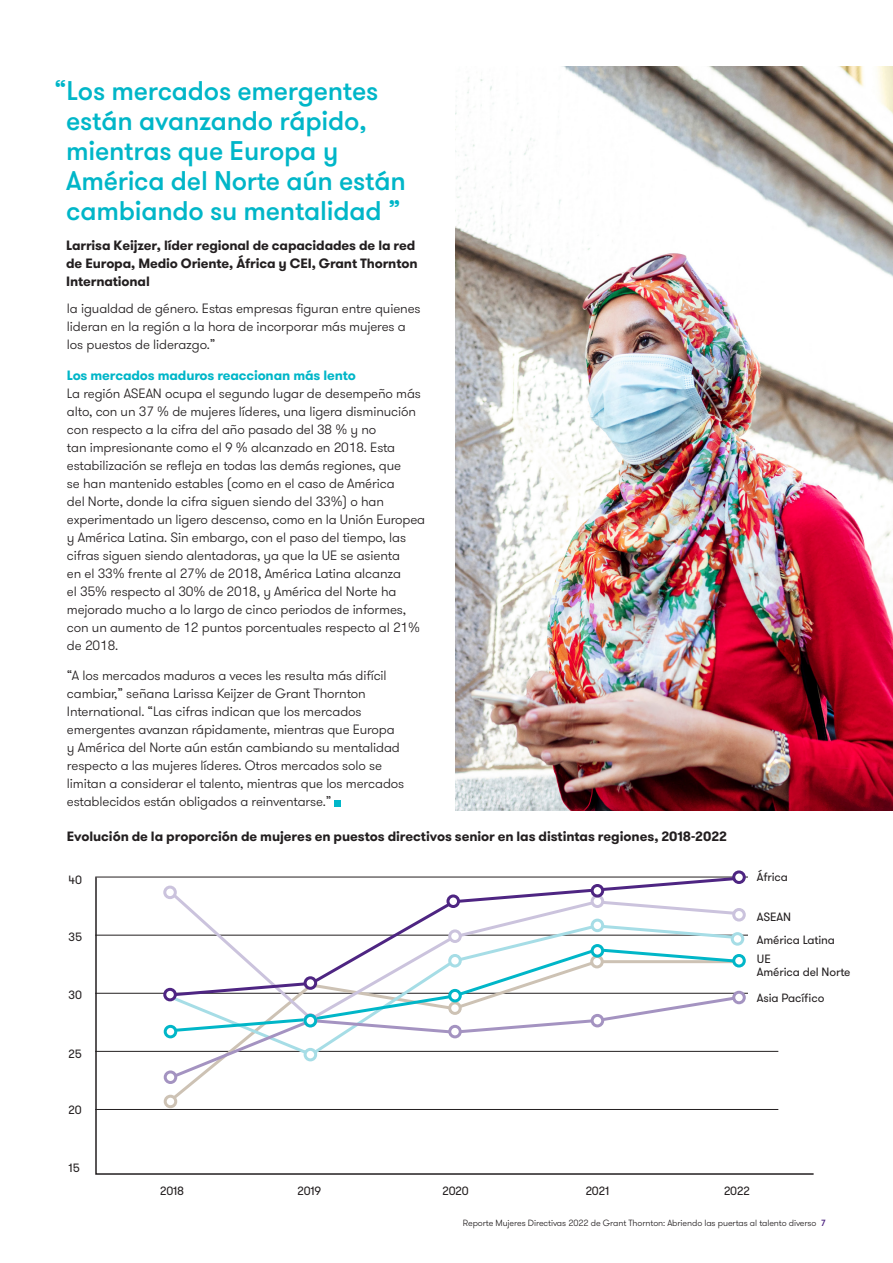
<style>
.page{position:relative;width:893px;height:1263px;background:#fff}
.page>*{position:absolute;margin:0;border:0;box-sizing:border-box;transform-origin:0 0}
._21_Pull_quote{font:500 27px/30px "GT Walsheim Pro";letter-spacing:-.01em;color:#00b6c8}
._11_Body_text{font:300 13.5px/18px "GT Walsheim Pro";letter-spacing:-.01em;color:#231f20}
._22_Pull_quote_attri{font:700 13.5px/18px "GT Walsheim Pro";letter-spacing:-.01em;color:#231f20}
.Table_heading{font:700 13.5px "GT Walsheim Pro";letter-spacing:-.005em;color:#231f20}
._04_Sub_heading_two{font:700 13.5px "GT Walsheim Pro";letter-spacing:-.01em;color:#00b6c8}
._44_Tbl_copy{font:12px "GT Walsheim Pro";letter-spacing:-.01em;color:#231f20}
.t1{font:300 9px "GT Walsheim Pro";letter-spacing:-.01em;color:#231f20}
.s1{font-weight:500;color:#4e2582}
</style>
<div class="page">
<div style="left:732px;top:870px;width:14px;height:14px;border:3px solid #4e2582;border-radius:50%"></div>
<svg style="left:95px;top:876px;width:719px;height:299px"></svg>
<div style="left:748px;top:868px;width:61px;height:17px;background:#fff"></div>
<div style="left:748px;top:908px;width:61px;height:17px;background:#fff"></div>
<div style="left:748px;top:932px;width:107px;height:16px;background:#fff"></div>
<div style="left:748px;top:951px;width:107px;height:16px;background:#fff"></div>
<div style="left:748px;top:963px;width:107px;height:16px;background:#fff"></div>
<div style="left:748px;top:989px;width:107px;height:16px;background:#fff"></div>
<svg style="left:335px;top:800px;width:6px;height:6px"></svg>
<img style="left:455px;top:67px;width:438px;height:744px">
<div style="left:165px;top:1072px;width:11px;height:10px;background:#fff;border-radius:50%"></div>
<div style="left:164px;top:1070px;width:13px;height:14px;border:3px solid #a493c1;border-radius:50%"></div>
<div style="left:165px;top:1096px;width:11px;height:11px;background:#fff;border-radius:50%"></div>
<div style="left:164px;top:1095px;width:13px;height:13px;border:3px solid #cdc2b4;border-radius:50%"></div>
<div style="left:450px;top:1003px;width:10px;height:10px;background:#fff;border-radius:50%"></div>
<div style="left:448px;top:1001px;width:14px;height:14px;border:3px solid #cdc2b4;border-radius:50%"></div>
<div style="left:592px;top:956px;width:10px;height:11px;background:#fff;border-radius:50%"></div>
<div style="left:590px;top:955px;width:14px;height:13px;border:3px solid #cdc2b4;border-radius:50%"></div>
<div style="left:304px;top:1013px;width:13px;height:14px;border:3px solid #a493c1;border-radius:50%"></div>
<div style="left:450px;top:1026px;width:10px;height:11px;background:#fff;border-radius:50%"></div>
<div style="left:448px;top:1025px;width:14px;height:13px;border:3px solid #a493c1;border-radius:50%"></div>
<div style="left:592px;top:1015px;width:11px;height:11px;background:#fff;border-radius:50%"></div>
<div style="left:591px;top:1014px;width:13px;height:13px;border:3px solid #a493c1;border-radius:50%"></div>
<div style="left:734px;top:992px;width:10px;height:11px;background:#fff;border-radius:50%"></div>
<div style="left:732px;top:991px;width:14px;height:13px;border:3px solid #a493c1;border-radius:50%"></div>
<div style="left:165px;top:1026px;width:11px;height:11px;background:#fff;border-radius:50%"></div>
<div style="left:164px;top:1025px;width:13px;height:13px;border:3px solid #00b6c8;border-radius:50%"></div>
<div style="left:305px;top:1015px;width:11px;height:11px;background:#fff;border-radius:50%"></div>
<div style="left:304px;top:1014px;width:13px;height:13px;border:3px solid #00b6c8;border-radius:50%"></div>
<div style="left:305px;top:1049px;width:11px;height:11px;background:#fff;border-radius:50%"></div>
<div style="left:304px;top:1048px;width:13px;height:13px;border:3px solid #a6dde6;border-radius:50%"></div>
<div style="left:450px;top:955px;width:10px;height:11px;background:#fff;border-radius:50%"></div>
<div style="left:448px;top:954px;width:14px;height:13px;border:3px solid #a6dde6;border-radius:50%"></div>
<div style="left:592px;top:920px;width:11px;height:11px;background:#fff;border-radius:50%"></div>
<div style="left:591px;top:919px;width:13px;height:13px;border:3px solid #a6dde6;border-radius:50%"></div>
<div style="left:732px;top:934px;width:11px;height:10px;background:#fff;border-radius:50%"></div>
<div style="left:731px;top:932px;width:13px;height:14px;border:3px solid #a6dde6;border-radius:50%"></div>
<div style="left:450px;top:990px;width:10px;height:11px;background:#fff;border-radius:50%"></div>
<div style="left:448px;top:989px;width:14px;height:13px;border:3px solid #00b6c8;border-radius:50%"></div>
<div style="left:592px;top:945px;width:11px;height:11px;background:#fff;border-radius:50%"></div>
<div style="left:591px;top:944px;width:13px;height:13px;border:3px solid #00b6c8;border-radius:50%"></div>
<div style="left:734px;top:955px;width:10px;height:11px;background:#fff;border-radius:50%"></div>
<div style="left:732px;top:954px;width:14px;height:13px;border:3px solid #00b6c8;border-radius:50%"></div>
<p class="_21_Pull_quote" style="left:66px;top:76px;width:341px;text-indent:-12px">“Los mercados emergentes están avanzando rápido, mientras que Europa y<br>América del Norte aún están cambiando su mentalidad ”</p>
<p class="_22_Pull_quote_attri" style="left:66px;top:236px;width:353px">Larrisa Keijzer, líder regional de capacidades de la red de Europa, Medio Oriente, África y CEI, Grant Thornton<br>International</p>
<p class="_11_Body_text" style="left:67px;top:299px;width:355px">la igualdad de género. Estas empresas figuran entre quienes lideran en la región a la hora de incorporar más mujeres a los puestos de liderazgo.”</p>
<p class="_04_Sub_heading_two" style="left:67px;top:366px;width:290px">Los mercados maduros reaccionan más lento</p>
<p class="_11_Body_text" style="left:67px;top:384px;width:360px">La región ASEAN ocupa el segundo lugar de desempeño más alto, con un 37 % de mujeres líderes, una ligera disminución con respecto a la cifra del año pasado del 38 % y no<br>tan impresionante como el 9 % alcanzado en 2018. Esta estabilización se refleja en todas las demás regiones, que<br>se han mantenido estables (como en el caso de América<br>del Norte, donde la cifra siguen siendo del 33%) o han experimentado un ligero descenso, como en la Unión Europea y América Latina. Sin embargo, con el paso del tiempo, las cifras siguen siendo alentadoras, ya que la UE se asienta<br>en el 33% frente al 27% de 2018, América Latina alcanza<br>el 35% respecto al 30% de 2018, y América del Norte ha mejorado mucho a lo largo de cinco periodos de informes, con un aumento de 12 puntos porcentuales respecto al 21% de 2018.</p>
<p class="_11_Body_text" style="left:67px;top:667px;width:339px">“A los mercados maduros a veces les resulta más difícil cambiar,” señana Larissa Keijzer de Grant Thornton International. “Las cifras indican que los mercados emergentes avanzan rápidamente, mientras que Europa y América del Norte aún están cambiando su mentalidad respecto a las mujeres líderes. Otros mercados solo se limitan a considerar el talento, mientras que los mercados establecidos están obligados a reinventarse.”</p>
<p class="Table_heading" style="left:67px;top:828px;width:661px">Evolución de la proporción de mujeres en puestos directivos senior en las distintas regiones, 2018-2022</p>
<p class="_44_Tbl_copy" style="left:69px;top:873px;width:15px">40</p>
<p class="_44_Tbl_copy" style="left:69px;top:929px;width:15px">35</p>
<p class="_44_Tbl_copy" style="left:69px;top:987px;width:15px">30</p>
<p class="_44_Tbl_copy" style="left:69px;top:1046px;width:15px">25</p>
<p class="_44_Tbl_copy" style="left:69px;top:1102px;width:15px">20</p>
<p class="_44_Tbl_copy" style="left:69px;top:1160px;width:13px">15</p>
<p class="_44_Tbl_copy" style="left:757px;top:869px;width:33px">África</p>
<p class="_44_Tbl_copy" style="left:757px;top:909px;width:36px">ASEAN</p>
<p class="_44_Tbl_copy" style="left:757px;top:933px;width:80px">América Latina</p>
<p class="_44_Tbl_copy" style="left:757px;top:951px;width:15px">UE</p>
<p class="_44_Tbl_copy" style="left:757px;top:964px;width:95px">América del Norte</p>
<p class="_44_Tbl_copy" style="left:757px;top:990px;width:69px">Asia Pacífico</p>
<p class="_44_Tbl_copy" style="left:160px;top:1183px;width:26px">2018</p>
<p class="_44_Tbl_copy" style="left:297px;top:1183px;width:25px">2019</p>
<p class="_44_Tbl_copy" style="left:443px;top:1183px;width:28px">2020</p>
<p class="_44_Tbl_copy" style="left:586px;top:1183px;width:25px">2021</p>
<p class="_44_Tbl_copy" style="left:724px;top:1183px;width:27px">2022</p>
<p class="t1" style="left:463px;top:1217px;width:365px">Reporte Mujeres Directivas 2022 de Grant Thornton: Abriendo las puertas al talento diverso <span class="s1">7</span></p>
</div>
